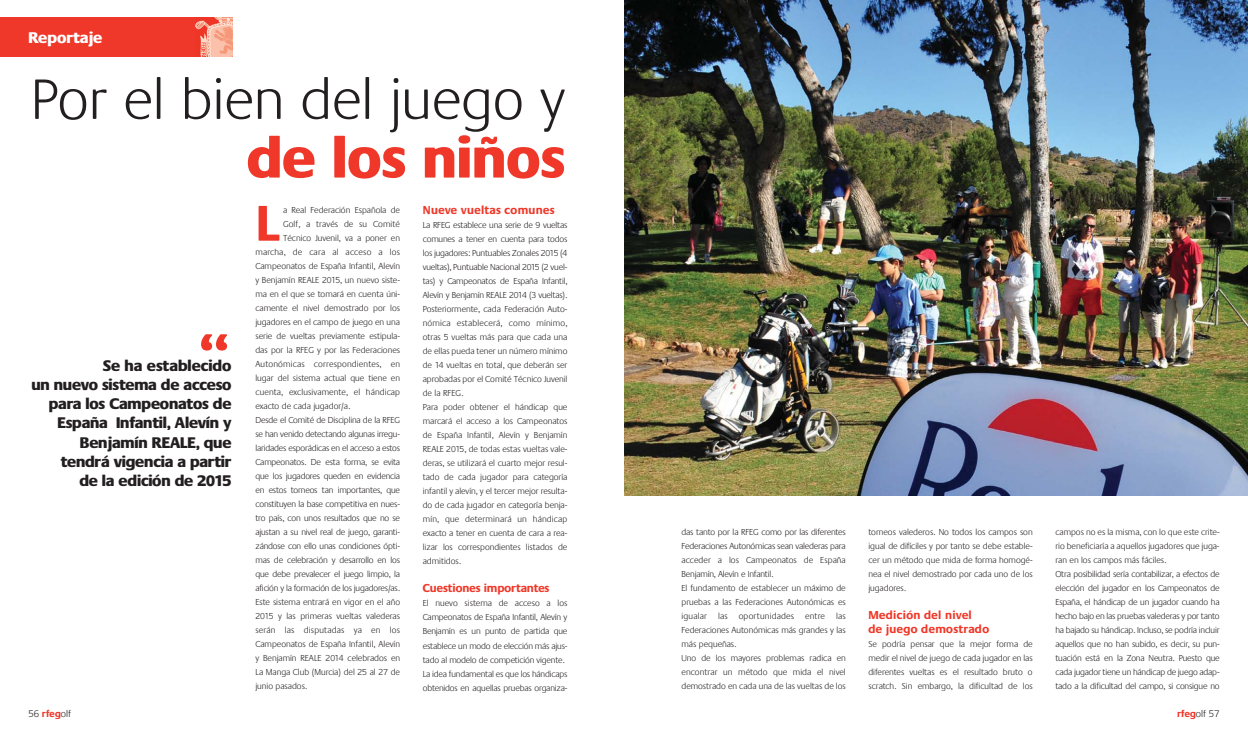
<style>
.page{position:relative;width:1248px;height:738px;background:#fff}
.page>*{position:absolute;margin:0;border:0;box-sizing:border-box;transform-origin:0 0}
.t1{font:700 65.1px "Praxis";color:#ef3829}
.t2{font:300 59px "Praxis";color:#231f20}
.t3{font:800 59px "Praxis";color:#ef3829}
.t4{font:700 52.1px "Praxis";color:#ef3829}
.t5{font:800 16.1px "Praxis";color:#fff}
.t6{font:800 16px/19.2px "Praxis";letter-spacing:-.01em;color:#231f20;text-align:right}
.t7{font:700 12px/14px "Praxis";letter-spacing:.025em;color:#ef3829}
.t8{font:700 12px "Praxis";color:#ef3829}
.t9{font:300 10px "Praxis";color:#231f20}
.t10{font:300 9px/14px "Praxis";color:#231f20}
.t11{font:300 9px "Praxis";letter-spacing:.02em;color:#231f20}
.s1{font-weight:700;color:#ef3829}
</style>
<div class="page">
<img style="left:624px;top:0;width:623px;height:495px">
<div style="left:0;top:17px;width:232px;height:40px;background:#ef3829"></div>
<img style="left:195px;top:17px;width:37px;height:40px">
<h3 class="t5" style="left:28px;top:31px;width:76px">Reportaje</h3>
<h2 class="t2" style="left:31px;top:77px;width:535px">Por el bien del juego y</h2>
<h2 class="t3" style="left:247px;top:135px;width:320px">de los niños</h2>
<h1 class="t1" style="left:200px;top:332px;width:31px">“</h1>
<h3 class="t6" style="left:31px;top:357px;width:201px">Se ha establecido<br>un nuevo sistema de acceso para los Campeonatos de<br>España Infantil, Alevín y<br>Benjamín REALE, que tendrá vigencia a partir<br>de la edición de 2015</h3>
<p class="t9" style="left:28px;top:709px;width:44px">56 <span class="s1">rfeg</span>olf</p>
<h3 class="t4" style="left:255px;top:203px;width:26px">L</h3>
<p class="t10" style="left:283px;top:203px;width:118px">a Real Federación Española de</p>
<p class="t10" style="left:283px;top:217px;width:118px">Golf, a través de su Comité</p>
<p class="t10" style="left:283px;top:231px;width:118px">Técnico Juvenil, va a poner en</p>
<p class="t11" style="left:255px;top:248px;width:146px">marcha, de cara al acceso a los</p>
<p class="t10" style="left:255px;top:259px;width:146px">Campeonatos de España Infantil, Alevín</p>
<p class="t10" style="left:255px;top:273px;width:146px">y Benjamín REALE 2015, un nuevo siste-</p>
<p class="t10" style="left:255px;top:287px;width:146px">ma en el que se tomará en cuenta úni-</p>
<p class="t10" style="left:255px;top:301px;width:146px">camente el nivel demostrado por los</p>
<p class="t10" style="left:255px;top:315px;width:146px">jugadores en el campo de juego en una</p>
<p class="t10" style="left:255px;top:329px;width:146px">serie de vueltas previamente estipula-</p>
<p class="t10" style="left:255px;top:343px;width:146px">das por la RFEG y por las Federaciones</p>
<p class="t11" style="left:255px;top:360px;width:146px">Autonómicas correspondientes, en</p>
<p class="t10" style="left:255px;top:371px;width:146px">lugar del sistema actual que tiene en</p>
<p class="t10" style="left:255px;top:385px;width:146px">cuenta, exclusivamente, el hándicap</p>
<p class="t10" style="left:255px;top:399px;width:96px">exacto de cada jugador/a.</p>
<p class="t10" style="left:255px;top:413px;width:146px">Desde el Comité de Disciplina de la RFEG</p>
<p class="t10" style="left:255px;top:427px;width:146px">se han venido detectando algunas irregu-</p>
<p class="t10" style="left:255px;top:441px;width:146px">laridades esporádicas en el acceso a estos</p>
<p class="t10" style="left:255px;top:455px;width:146px">Campeonatos. De esta forma, se evita</p>
<p class="t10" style="left:255px;top:469px;width:146px">que los jugadores queden en evidencia</p>
<p class="t10" style="left:255px;top:483px;width:146px">en estos torneos tan importantes, que</p>
<p class="t10" style="left:255px;top:497px;width:146px">constituyen la base competitiva en nues-</p>
<p class="t10" style="left:255px;top:511px;width:146px">tro país, con unos resultados que no se</p>
<p class="t10" style="left:255px;top:525px;width:146px">ajustan a su nivel real de juego, garanti-</p>
<p class="t10" style="left:255px;top:539px;width:146px">zándose con ello unas condiciones ópti-</p>
<p class="t10" style="left:255px;top:553px;width:146px">mas de celebración y desarrollo en los</p>
<p class="t10" style="left:255px;top:567px;width:146px">que debe prevalecer el juego limpio, la</p>
<p class="t10" style="left:255px;top:581px;width:146px">afición y la formación de los jugadores/as.</p>
<p class="t10" style="left:255px;top:595px;width:146px">Este sistema entrará en vigor en el año</p>
<p class="t10" style="left:255px;top:609px;width:146px">2015 y las primeras vueltas valederas</p>
<p class="t11" style="left:255px;top:626px;width:146px">serán las disputadas ya en los</p>
<p class="t10" style="left:255px;top:637px;width:146px">Campeonatos de España Infantil, Alevín</p>
<p class="t10" style="left:255px;top:651px;width:146px">y Benjamín REALE 2014 celebrados en</p>
<p class="t10" style="left:255px;top:665px;width:146px">La Manga Club (Murcia) del 25 al 27 de</p>
<p class="t10" style="left:255px;top:679px;width:53px">junio pasados.</p>
<h3 class="t7" style="left:423px;top:204px;width:133px">Nueve vueltas comunes</h3>
<p class="t10" style="left:423px;top:218px;width:146px">La RFEG establece una serie de 9 vueltas comunes a tener en cuenta para todos los jugadores: Puntuables Zonales 2015 (4 vueltas), Puntuable Nacional 2015 (2 vuel&shy;tas) y Campeonatos de España Infantil, Alevín y Benjamín REALE 2014 (3 vueltas).<br>Posteriormente, cada Federación Auto - nó mica establecerá, como mínimo, otras 5 vueltas más para que cada una de ellas pueda tener un número mínimo de 14 vueltas en total, que deberán ser aprobadas por el Comité Técnico Juvenil de la RFEG.<br>Para poder obtener el hándicap que marcará el acceso a los Campeonatos de España Infantil, Alevín y Benjamín REALE 2015, de todas estas vueltas vale&shy;deras, se utilizará el cuarto mejor resul&shy;tado de cada jugador para categoría infantil y alevín, y el tercer mejor resulta&shy;do de cada jugador en categoría benja&shy;mín, que determinará un hándicap exacto a tener en cuenta de cara a rea&shy;lizar los correspondientes listados de admitidos.</p>
<h3 class="t8" style="left:423px;top:583px;width:128px">Cuestiones importantes</h3>
<p class="t10" style="left:423px;top:596px;width:146px">El nuevo sistema de acceso a los Campeonatos de España Infantil, Alevín y Benjamín es un punto de partida que establece un modo de elección más ajus&shy;tado al modelo de competición vigente.<br>La idea fundamental es que los hándicaps obtenidos en aquellas pruebas organiza-</p>
<p class="t10" style="left:681px;top:525px;width:166px">das tanto por la RFEG como por las diferentes Federaciones Autonómicas sean valederas para acceder a los Cam peo na tos de España Benjamín, Alevín e Infantil.<br>El fundamento de establecer un máximo de pruebas a las Federaciones Autonómicas es igualar las oportunidades entre las Federaciones Autonómicas más grandes y las más pequeñas.<br>Uno de los mayores problemas radica en encontrar un método que mida el nivel demostrado en cada una de las vueltas de los</p>
<p class="t10" style="left:868px;top:525px;width:166px;text-align:justify">torneos valederos. No todos los campos son igual de difíciles y por tanto se debe estable&shy;cer un método que mida de forma homogé&shy;nea el nivel demostrado por cada uno de los jugadores.</p>
<h3 class="t7" style="left:868px;top:608px;width:122px">Medición del nivel<br>de juego demostrado</h3>
<p class="t10" style="left:868px;top:637px;width:166px;text-align:justify">Se podría pensar que la mejor forma de medir el nivel de juego de cada jugador en las diferentes vueltas es el resultado bruto o scratch. Sin embargo, la dificultad de los</p>
<p class="t10" style="left:1055px;top:525px;width:166px">campos no es la misma, con lo que este crite&shy;rio beneficiaría a aquellos jugadores que juga&shy;ran en los campos más fáciles.<br>Otra posibilidad sería contabilizar, a efectos de elección del jugador en los Campeonatos de España, el hándicap de un jugador cuando ha hecho bajo en las pruebas valederas y por tanto ha bajado su hándicap. Incluso, se podría incluir aquellos que no han subido, es decir, su pun&shy;tuación está en la Zona Neutra. Puesto que cada jugador tiene un hándicap de juego adap&shy;tado a la dificultad del campo, si consigue no</p>
<p class="t9" style="left:1176px;top:709px;width:44px"><span class="s1">rfeg</span>olf 57</p>
</div>
